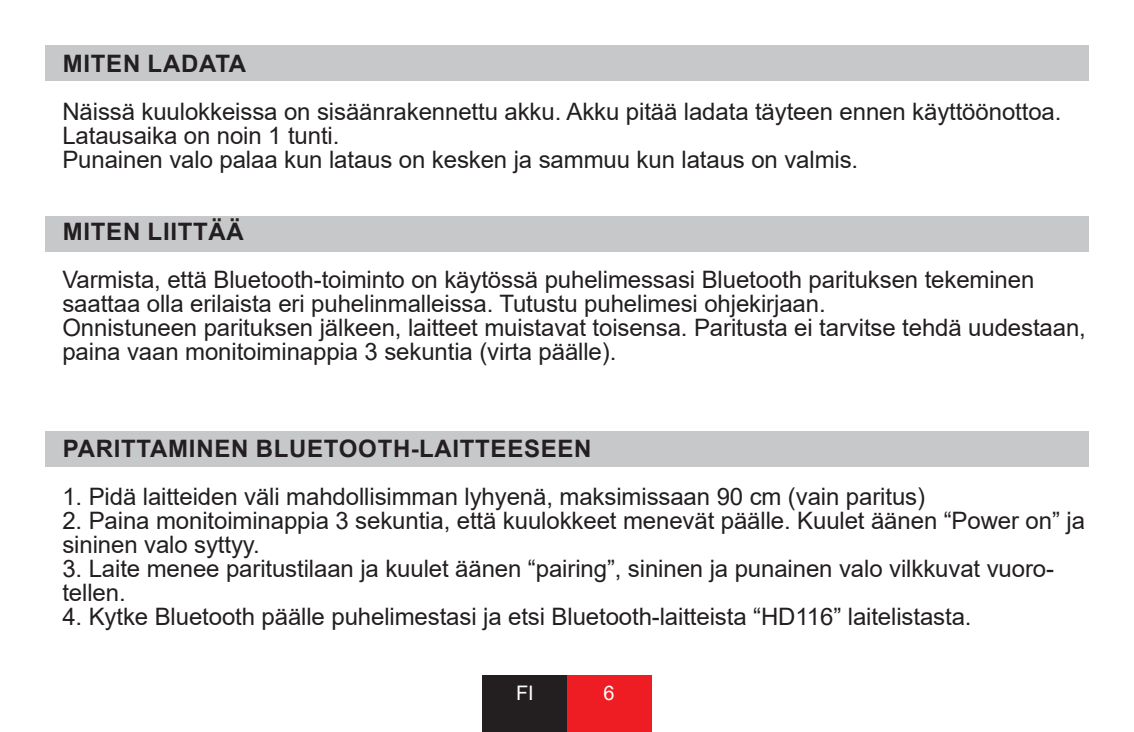
<style>
.page{position:relative;width:1134px;height:732px;background:#fff}
.page>*{position:absolute;margin:0;border:0;box-sizing:border-box;transform-origin:0 0}
.t1{font:24px/24px "Arial";letter-spacing:-.005em;color:#231f20}
.t2{font:700 24px "Arial";letter-spacing:.03em;color:#231f20}
.t3{font:20px "Arial";color:#fff}
</style>
<div class="page">
<div style="left:483px;top:675px;width:84px;height:56px;background:#231f20"></div>
<div style="left:567px;top:675px;width:84px;height:56px;background:#ee1d23"></div>
<div style="left:45px;top:45px;width:1044px;height:36px;background:#c7c8ca"></div>
<div style="left:45px;top:216px;width:1044px;height:36px;background:#c7c8ca"></div>
<div style="left:45px;top:431px;width:1044px;height:36px;background:#c7c8ca"></div>
<p class="t2" style="left:63px;top:47px;width:185px">MITEN LADATA</p>
<p class="t1" style="left:62px;top:100px;width:1000px">Näissä kuulokkeissa on sisäänrakennettu akku. Akku pitää ladata täyteen ennen käyttöönottoa.</p>
<p class="t1" style="left:62px;top:124px;width:279px">Latausaika on noin 1 tunti.</p>
<p class="t1" style="left:62px;top:148px;width:797px">Punainen valo palaa kun lataus on kesken ja sammuu kun lataus on valmis.</p>
<p class="t2" style="left:63px;top:215px;width:183px">MITEN LIITTÄÄ</p>
<p class="t1" style="left:62px;top:268px;width:973px">Varmista, että Bluetooth-toiminto on käytössä puhelimessasi Bluetooth parituksen tekeminen saattaa olla erilaista eri puhelinmalleissa. Tutustu puhelimesi ohjekirjaan.</p>
<p class="t1" style="left:62px;top:316px;width:1025px">Onnistuneen parituksen jälkeen, laitteet muistavat toisensa. Paritusta ei tarvitse tehdä uudestaan, paina vaan monitoiminappia 3 sekuntia (virta päälle).</p>
<p class="t2" style="left:63px;top:431px;width:530px">PARITTAMINEN BLUETOOTH-LAITTEESEEN</p>
<p class="t1" style="left:62px;top:484px;width:864px">1. Pidä laitteiden väli mahdollisimman lyhyenä, maksimissaan 90 cm (vain paritus)</p>
<p class="t1" style="left:62px;top:508px;width:1024px">2. Paina monitoiminappia 3 sekuntia, että kuulokkeet menevät päälle. Kuulet äänen “Power on” ja sininen valo syttyy.</p>
<p class="t1" style="left:62px;top:556px;width:993px">3. Laite menee paritustilaan ja kuulet äänen “pairing”, sininen ja punainen valo vilkkuvat vuoro&shy;tellen.</p>
<p class="t1" style="left:62px;top:604px;width:911px">4. Kytke Bluetooth päälle puhelimestasi ja etsi Bluetooth-laitteista “HD116” laitelistasta.</p>
<p class="t3" style="left:516px;top:679px;width:19px">FI</p>
<p class="t3" style="left:603px;top:679px;width:13px">6</p>
</div>
